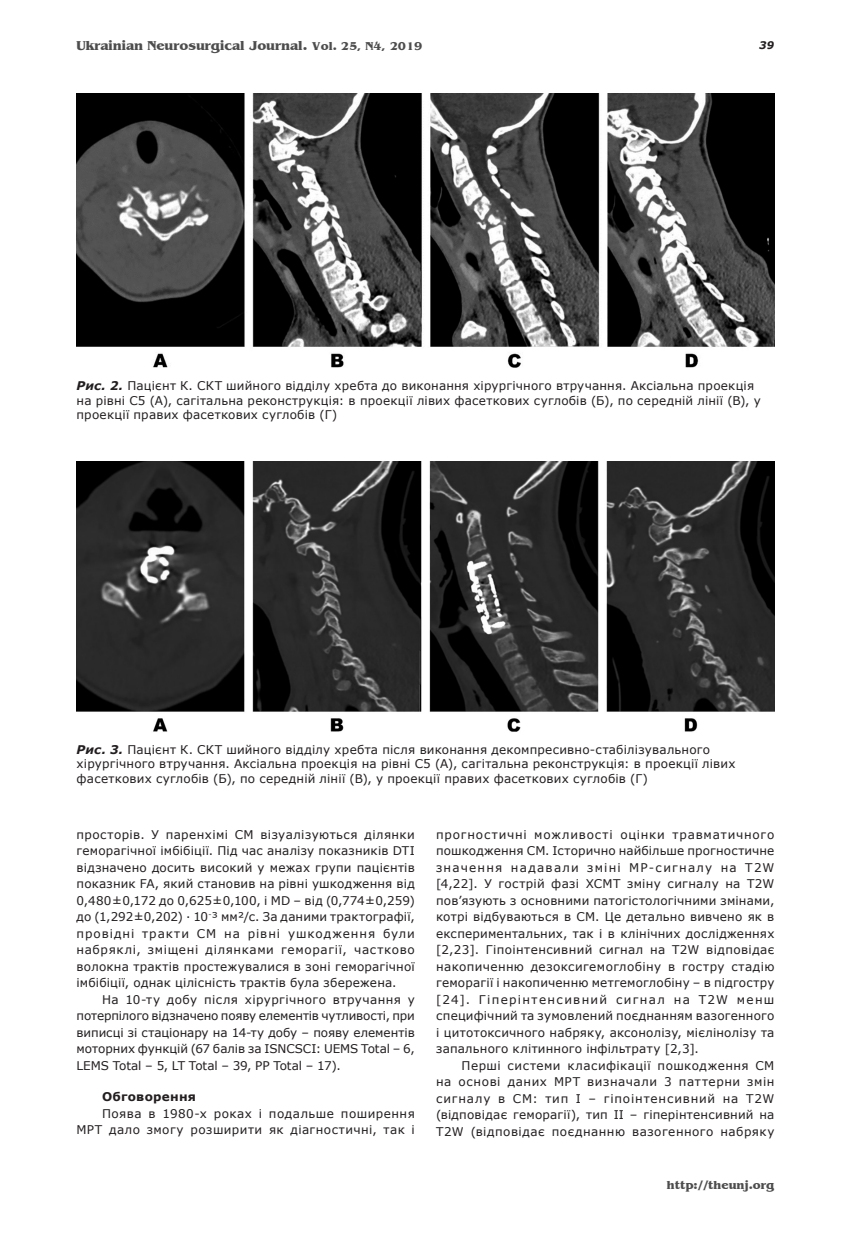
<style>
.page{position:relative;width:851px;height:1234px;background:#fff}
.page>*{position:absolute;margin:0;border:0;box-sizing:border-box;transform-origin:0 0}
.t1{font:700 13.5px "Benguiat";color:#4d4d4d}
._092_Body{font:12px/16.5px "Verdana";letter-spacing:.025em;color:#231f20;text-align:justify}
._112_Ris_pidpys{font:12px/14.4px "Verdana";letter-spacing:.015em;color:#231f20}
.t2{font:700 12px "Benguiat";color:#4d4d4d}
._093_Body_pidzag{font:700 12px "Verdana";letter-spacing:.02em;color:#231f20}
.t3{font:italic 700 10.5px "Verdana";color:#231f20}
.s1{font-size:12px}
.s2{font-weight:700;font-style:italic}
</style>
<div class="page">
<img style="left:77px;top:94px;width:697px;height:274px">
<img style="left:77px;top:461px;width:697px;height:270px">
<p class="t1" style="left:77px;top:38px;width:347px">Ukrainian Neurosurgical Journal. <span class="s1">Vol. 25, N4, 2019</span></p>
<p class="t3" style="left:759px;top:38px;width:17px">39</p>
<p class="_112_Ris_pidpys" style="left:76px;top:378px;width:685px"><span class="s2">Рис. 2.</span> Пацієнт К. СКТ шийного відділу хребта до виконання хірургічного втручання. Аксіальна проекція на рівні С5 (А), сагітальна реконструкція: в проекції лівих фасеткових суглобів (Б), по середній лінії (В), у проекції правих фасеткових суглобів (Г)</p>
<p class="_112_Ris_pidpys" style="left:77px;top:742px;width:660px"><span class="s2">Рис. 3.</span> Пацієнт К. СКТ шийного відділу хребта після виконання декомпресивно-стабілізувального хірургічного втручання. Аксіальна проекція на рівні С5 (А), сагітальна реконструкція: в проекції лівих фасеткових суглобів (Б), по середній лінії (В), у проекції правих фасеткових суглобів (Г)</p>
<p class="_092_Body" style="left:76px;top:825px;width:340px">просторів. У паренхімі СМ візуалізуються ділянки геморагічної імбібіції. Під час аналізу показників DTI відзначено досить високий у межах групи пацієнтів показник FA, який становив на рівні ушкодження від 0,480±0,172 до 0,625±0,100, і MD – від (0,774±0,259) до (1,292±0,202) · 10<sup>-</sup>³ мм²/с. За даними трактографії, провідні тракти СМ на рівні ушкодження були набряклі, зміщені ділянками геморагії, частково волокна трактів простежувалися в зоні геморагічної імбібіції, однак цілісність трактів була збережена.</p>
<p class="_092_Body" style="left:76px;top:990px;width:340px;text-indent:26px">На 10-ту добу після хірургічного втручання у потерпілого відзначено появу елементів чутливості, при виписці зі стаціонару на 14-ту добу – появу елементів моторних функцій (67 балів за ISNCSCI: UEMS Total – 6, LEMS Total – 5, LT Total – 39, PP Total – 17).</p>
<p class="_093_Body_pidzag" style="left:102px;top:1088px;width:95px">Обговорення</p>
<p class="_092_Body" style="left:76px;top:1104px;width:340px;text-align:right">Поява в 1980-х роках і подальше поширення<br>МРТ дало змогу розширити як діагностичні, так і</p>
<p class="_092_Body" style="left:436px;top:825px;width:340px">прогностичні можливості оцінки травматичного пошкодження СМ. Історично найбільше прогностичне значення надавали зміні МР-сигналу на T2W [4,22]. У гострій фазі ХСМТ зміну сигналу на T2W пов’язують з основними патогістологічними змінами, котрі відбуваються в СМ. Це детально вивчено як в експериментальних, так і в клінічних дослідженнях [2,23]. Гіпоінтенсивний сигнал на T2W відповідає накопиченню дезоксигемоглобіну в гостру стадію геморагії і накопиченню метгемоглобіну – в підгостру [24]. Гіперінтенсивний сигнал на T2W менш специфічний та зумовлений поєднанням вазогенного і цитотоксичного набряку, аксонолізу, мієлінолізу та запального клітинного інфільтрату [2,3].</p>
<p class="_092_Body" style="left:436px;top:1056px;width:340px;text-indent:26px">Перші системи класифікації пошкодження СМ на основі даних МРТ визначали 3 паттерни змін сигналу в СМ: тип I – гіпоінтенсивний на T2W (відповідає геморагії), тип IІ – гіперінтенсивний на T2W (відповідає поєднанню вазогенного набряку</p>
<p class="t2" style="left:667px;top:1178px;width:109px">http://theunj.org</p>
</div>
